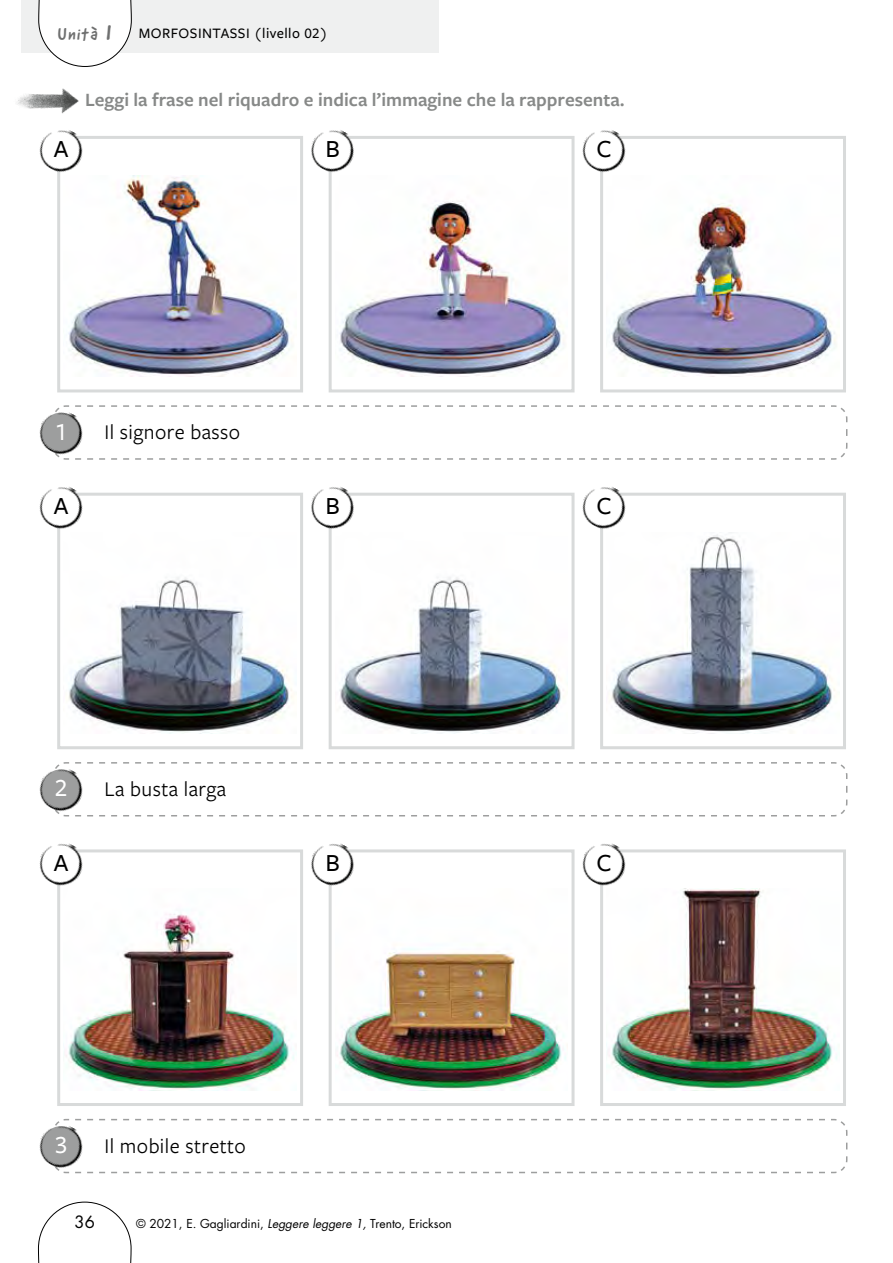
<style>
.page{position:relative;width:893px;height:1263px;background:#fff}
.page>*{position:absolute;margin:0;border:0;box-sizing:border-box;transform-origin:0 0}
.t1{font:500 25.5px "Freight Sans Pro";color:#000}
.t2{font:500 25.5px "Freight Sans Pro";color:#fff}
.t3{font:21.75px "Freight Sans Pro";letter-spacing:.02em;color:#000}
.t4{font:600 19.5px "Freight Sans Pro";color:#878988}
.t5{font:16.5px "Futura Std";color:#000}
.t6{font:500 15px "Freight Sans Pro";letter-spacing:.03em;color:#000}
.t7{font:12px "Futura Std";color:#000}
.s1{font-family:"Good Dog New";font-weight:400;font-size:17.25px;color:#fff}
.s2{font-family:"Good Dog New";font-weight:400;font-size:23.55px;color:#fff}
.s3{font-style:italic}
</style>
<div class="page">
<svg style="left:38px;top:1202px;width:93px;height:61px"></svg>
<div style="left:21px;top:0;width:418px;height:52px;background:#eff0f0"></div>
<svg style="left:38px;top:0;width:94px;height:67px"></svg>
<img style="left:17px;top:88px;width:61px;height:26px">
<svg style="left:91px;top:405px;width:757px;height:55px"></svg>
<img style="left:39px;top:405px;width:52px;height:55px">
<div style="left:57px;top:136px;width:246px;height:256px;background:#fff;border:3px solid #d8dada"></div>
<img style="left:39px;top:130px;width:52px;height:49px">
<div style="left:600px;top:136px;width:246px;height:256px;background:#fff;border:3px solid #d8dada"></div>
<div style="left:329px;top:136px;width:245px;height:256px;background:#fff;border:3px solid #d8dada"></div>
<svg style="left:91px;top:762px;width:757px;height:55px"></svg>
<img style="left:39px;top:762px;width:52px;height:55px">
<div style="left:57px;top:493px;width:246px;height:256px;background:#fff;border:3px solid #d8dada"></div>
<img style="left:39px;top:487px;width:52px;height:49px">
<div style="left:600px;top:493px;width:246px;height:256px;background:#fff;border:3px solid #d8dada"></div>
<img style="left:582px;top:487px;width:52px;height:49px">
<div style="left:329px;top:493px;width:245px;height:256px;background:#fff;border:3px solid #d8dada"></div>
<img style="left:311px;top:487px;width:51px;height:49px">
<svg style="left:91px;top:1118px;width:757px;height:56px"></svg>
<img style="left:39px;top:1118px;width:52px;height:56px">
<div style="left:57px;top:849px;width:246px;height:257px;background:#fff;border:3px solid #d8dada"></div>
<img style="left:39px;top:843px;width:52px;height:50px">
<div style="left:600px;top:849px;width:246px;height:257px;background:#fff;border:3px solid #d8dada"></div>
<img style="left:582px;top:843px;width:52px;height:50px">
<div style="left:329px;top:849px;width:245px;height:257px;background:#fff;border:3px solid #d8dada"></div>
<img style="left:311px;top:843px;width:51px;height:50px">
<img style="left:64px;top:175px;width:229px;height:201px">
<img style="left:339px;top:201px;width:225px;height:175px">
<img style="left:609px;top:203px;width:227px;height:172px">
<img style="left:64px;top:532px;width:230px;height:201px">
<img style="left:335px;top:532px;width:229px;height:201px">
<img style="left:607px;top:532px;width:228px;height:201px">
<img style="left:64px;top:889px;width:230px;height:201px">
<img style="left:335px;top:889px;width:231px;height:200px">
<img style="left:607px;top:889px;width:230px;height:201px">
<img style="left:582px;top:130px;width:52px;height:49px">
<img style="left:311px;top:130px;width:51px;height:49px">
<p class="t6" style="left:58px;top:23px;width:271px"><span class="s1">Unità</span> <span class="s2">1</span> MORFOSINTASSI (livello 02)</p>
<h1 class="t1" style="left:54px;top:132px;width:16px">A</h1>
<p class="t4" style="left:85px;top:87px;width:541px">Leggi la frase nel riquadro e indica l’immagine che la rappresenta.</p>
<h1 class="t1" style="left:325px;top:132px;width:16px">B</h1>
<h1 class="t1" style="left:596px;top:132px;width:17px">C</h1>
<h1 class="t2" style="left:55px;top:414px;width:14px">1</h1>
<p class="t3" style="left:105px;top:418px;width:137px">Il signore basso</p>
<h1 class="t1" style="left:54px;top:489px;width:16px">A</h1>
<h1 class="t1" style="left:325px;top:489px;width:16px">B</h1>
<h1 class="t1" style="left:596px;top:489px;width:17px">C</h1>
<h1 class="t2" style="left:55px;top:771px;width:14px">2</h1>
<p class="t3" style="left:105px;top:774px;width:123px">La busta larga</p>
<h1 class="t1" style="left:54px;top:845px;width:16px">A</h1>
<h1 class="t1" style="left:325px;top:845px;width:16px">B</h1>
<h1 class="t1" style="left:596px;top:845px;width:17px">C</h1>
<h1 class="t2" style="left:55px;top:1128px;width:14px">3</h1>
<p class="t3" style="left:105px;top:1131px;width:143px">Il mobile stretto</p>
<p class="t5" style="left:75px;top:1211px;width:22px">36</p>
<p class="t7" style="left:136px;top:1215px;width:317px">© 2021, E. Gagliardini, <span class="s3">Leggere leggere 1,</span> Trento, Erickson</p>
</div>
